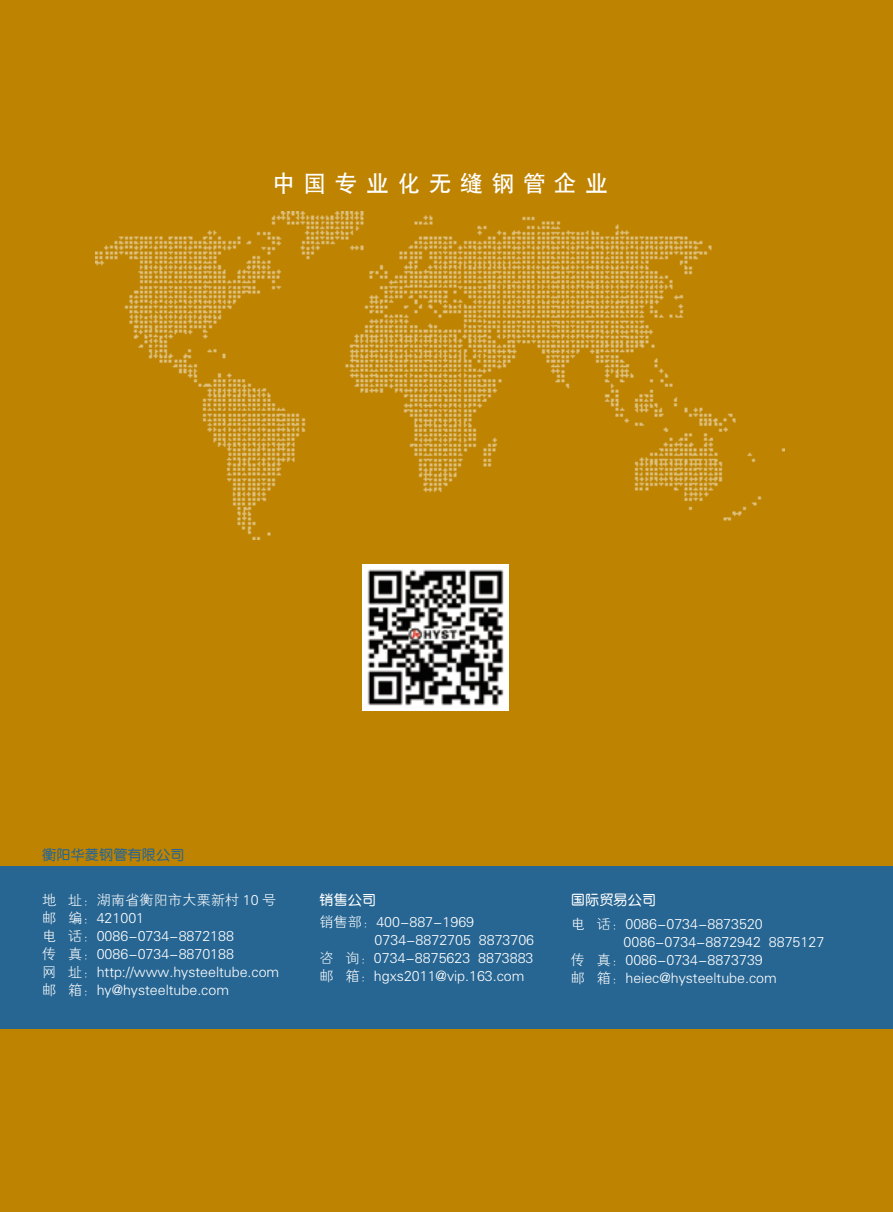
<style>
.page{position:relative;width:893px;height:1212px;background:#be8300}
.page>*{position:absolute;margin:0;border:0;box-sizing:border-box;transform-origin:0 0}
.t1{font:22.5px "H Yb 1 gj";letter-spacing:.39em;color:#fff}
.t2{font:14.25px/18px "FZXH1 JW GB1 0";color:#fff}
.t3{font:14.25px "H Ye 3 gj";color:#fff}
.t4{font:14.25px "H Ye 3 gj";color:#276693}
</style>
<div class="page">
<div style="left:0;top:866px;width:893px;height:163px;background:#276693"></div>
<img style="left:95px;top:211px;width:690px;height:328px">
<img style="left:363px;top:564px;width:145px;height:146px">
<h1 class="t1" style="left:272px;top:172px;width:337px">中国专业化无缝钢管企业</h1>
<p class="t4" style="left:42px;top:848px;width:144px">衡阳华菱钢管有限公司</p>
<p class="t2" style="left:42px;top:891px;width:239px">地 址：湖南省衡阳市大栗新村 10 号邮 编：421001<br>电 话：0086-0734-8872188<br>传 真：0086-0734-8870188<br>网 址：http://www.hysteeltube.com邮 箱：hy@hysteeltube.com</p>
<p class="t3" style="left:319px;top:892px;width:58px">销售公司</p>
<p class="t2" style="left:319px;top:913px;width:156px">销售部：400-887-1969</p>
<p class="t2" style="left:375px;top:931px;width:161px">0734-8872705 8873706</p>
<p class="t2" style="left:319px;top:949px;width:216px">咨 询：0734-8875623 8873883</p>
<p class="t2" style="left:319px;top:967px;width:207px">邮 箱：hgxs2011@vip.163.com</p>
<p class="t3" style="left:571px;top:892px;width:87px">国际贸易公司</p>
<p class="t2" style="left:571px;top:915px;width:193px">电 话：0086-0734-8873520</p>
<p class="t2" style="left:624px;top:933px;width:202px">0086-0734-8872942 8875127</p>
<p class="t2" style="left:571px;top:951px;width:193px">传 真：0086-0734-8873739</p>
<p class="t2" style="left:571px;top:969px;width:207px">邮 箱：heiec@hysteeltube.com</p>
</div>
